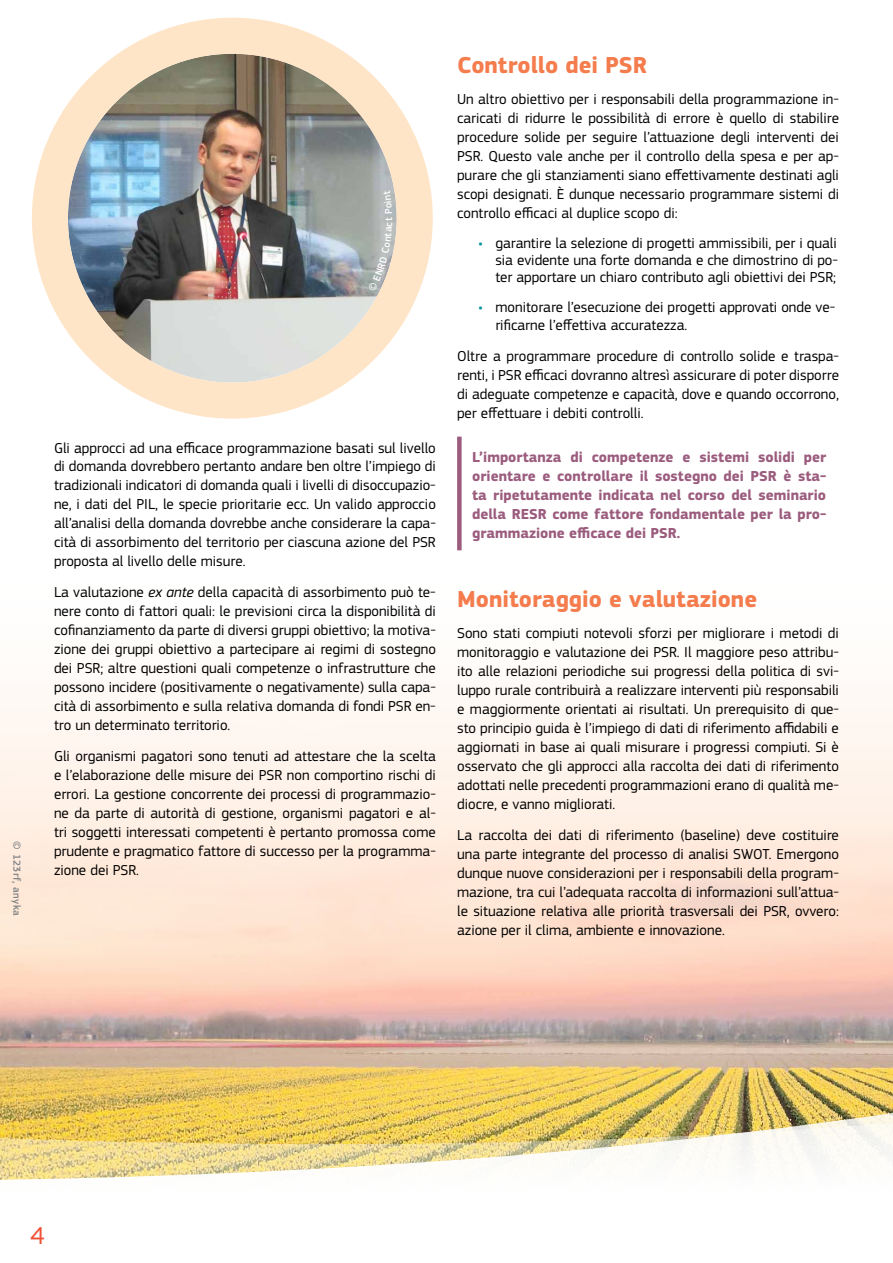
<style>
.page{position:relative;width:893px;height:1263px;background:#fff}
.page>*{position:absolute;margin:0;border:0;box-sizing:border-box;transform-origin:0 0}
.t1{font:25.5px "PF Square Sans Pro";color:#f05135}
.t2{font:700 24px "PF Square Sans Pro";color:#f47c4d}
.t3{font:15px/18.9px "PF Square Sans Pro";color:#000;text-align:justify}
.t4{font:700 15px/18.9px "PF Square Sans Pro";color:#9b5c7e;text-align:justify}
.t5{font:500 10.5px "PF Square Sans Pro";letter-spacing:.04em;color:#808285}
.s1{font-style:italic}
.s2{font-family:"Myriad Pro";font-weight:600;font-style:italic;font-stretch:condensed;color:#00929c}
</style>
<div class="page">
<img style="left:0;top:857px;width:893px;height:327px">
<div style="left:457px;top:437px;width:5px;height:113px;background:#9b5c7e"></div>
<img style="left:68px;top:54px;width:329px;height:329px;border-radius:164px">
<div style="left:32px;top:18px;width:401px;height:401px;border:36px solid #ffe5c8;border-radius:50%"></div>
<svg style="left:368px;top:190px;width:24px;height:102px;background:#b5b7b4"></svg>
<p class="t5" style="left:23px;top:841px;width:76px;rotate:90deg">© 123rf, anyka</p>
<p class="t3" style="left:54px;top:438px;width:383px">Gli approcci ad una efficace programmazione basati sul livello di domanda dovrebbero pertanto andare ben oltre l’impiego di tradizionali indicatori di domanda quali i livelli di disoccupazio&shy;ne, i dati del PIL, le specie prioritarie ecc. Un valido approccio all’analisi della domanda dovrebbe anche considerare la capa&shy;cità di assorbimento del territorio per ciascuna azione del PSR proposta al livello delle misure.</p>
<p class="t3" style="left:54px;top:583px;width:383px">La valutazione <span class="s1">ex ante</span> della capacità di assorbimento può te&shy;nere conto di fattori quali: le previsioni circa la disponibilità di cofinanziamento da parte di diversi gruppi obiettivo; la motiva&shy;zione dei gruppi obiettivo a partecipare ai regimi di sostegno dei PSR; altre questioni quali competenze o infrastrutture che possono incidere (positivamente o negativamente) sulla capa&shy;cità di assorbimento e sulla relativa domanda di fondi PSR en&shy;tro un determinato territorio.</p>
<p class="t3" style="left:54px;top:747px;width:383px">Gli organismi pagatori sono tenuti ad attestare che la scelta e l’elaborazione delle misure dei PSR non comportino rischi di errori. La gestione concorrente dei processi di programmazio&shy;ne da parte di autorità di gestione, organismi pagatori e al&shy;tri soggetti interessati competenti è pertanto promossa come prudente e pragmatico fattore di successo per la programma&shy;zione dei PSR.</p>
<h2 class="t2" style="left:457px;top:51px;width:192px">Controllo dei PSR</h2>
<p class="t3" style="left:457px;top:90px;width:383px">Un altro obiettivo per i responsabili della programmazione in&shy;caricati di ridurre le possibilità di errore è quello di stabilire procedure solide per seguire l’attuazione degli interventi dei PSR. Questo vale anche per il controllo della spesa e per ap&shy;purare che gli stanziamenti siano effettivamente destinati agli scopi designati. È dunque necessario programmare sistemi di controllo efficaci al duplice scopo di:</p>
<p class="t3" style="left:495px;top:234px;width:344px;line-height:17.4px;text-indent:-17px"><span class="s2">•</span> garantire la selezione di progetti ammissibili, per i quali sia evidente una forte domanda e che dimostrino di po&shy;ter apportare un chiaro contributo agli obiettivi dei PSR;</p>
<p class="t3" style="left:495px;top:299px;width:341px;line-height:17.4px;text-indent:-17px"><span class="s2">•</span> monitorare l’esecuzione dei progetti approvati onde ve&shy;rificarne l’effettiva accuratezza.</p>
<p class="t3" style="left:457px;top:347px;width:383px">Oltre a programmare procedure di controllo solide e traspa&shy;renti, i PSR efficaci dovranno altresì assicurare di poter disporre di adeguate competenze e capacità, dove e quando occorrono, per effettuare i debiti controlli.</p>
<p class="t4" style="left:472px;top:448px;width:356px">L’importanza di competenze e sistemi solidi per orientare e controllare il sostegno dei PSR è sta&shy;ta ripetutamente indicata nel corso del seminario della RESR come fattore fondamentale per la pro&shy;grammazione efficace dei PSR.</p>
<h2 class="t2" style="left:457px;top:585px;width:302px">Monitoraggio e valutazione</h2>
<p class="t3" style="left:457px;top:624px;width:383px">Sono stati compiuti notevoli sforzi per migliorare i metodi di monitoraggio e valutazione dei PSR. Il maggiore peso attribu&shy;ito alle relazioni periodiche sui progressi della politica di svi&shy;luppo rurale contribuirà a realizzare interventi più responsabili e maggiormente orientati ai risultati. Un prerequisito di que&shy;sto principio guida è l’impiego di dati di riferimento affidabili e aggiornati in base ai quali misurare i progressi compiuti. Si è osservato che gli approcci alla raccolta dei dati di riferimento adottati nelle precedenti programmazioni erano di qualità me&shy;diocre, e vanno migliorati.</p>
<p class="t3" style="left:457px;top:826px;width:383px">La raccolta dei dati di riferimento (baseline) deve costituire una parte integrante del processo di analisi SWOT. Emergono dunque nuove considerazioni per i responsabili della program&shy;mazione, tra cui l’adequata raccolta di informazioni sull’attua&shy;le situazione relativa alle priorità trasversali dei PSR, ovvero: azione per il clima, ambiente e innovazione.</p>
<h1 class="t1" style="left:30px;top:1220px;width:16px">4</h1>
</div>
